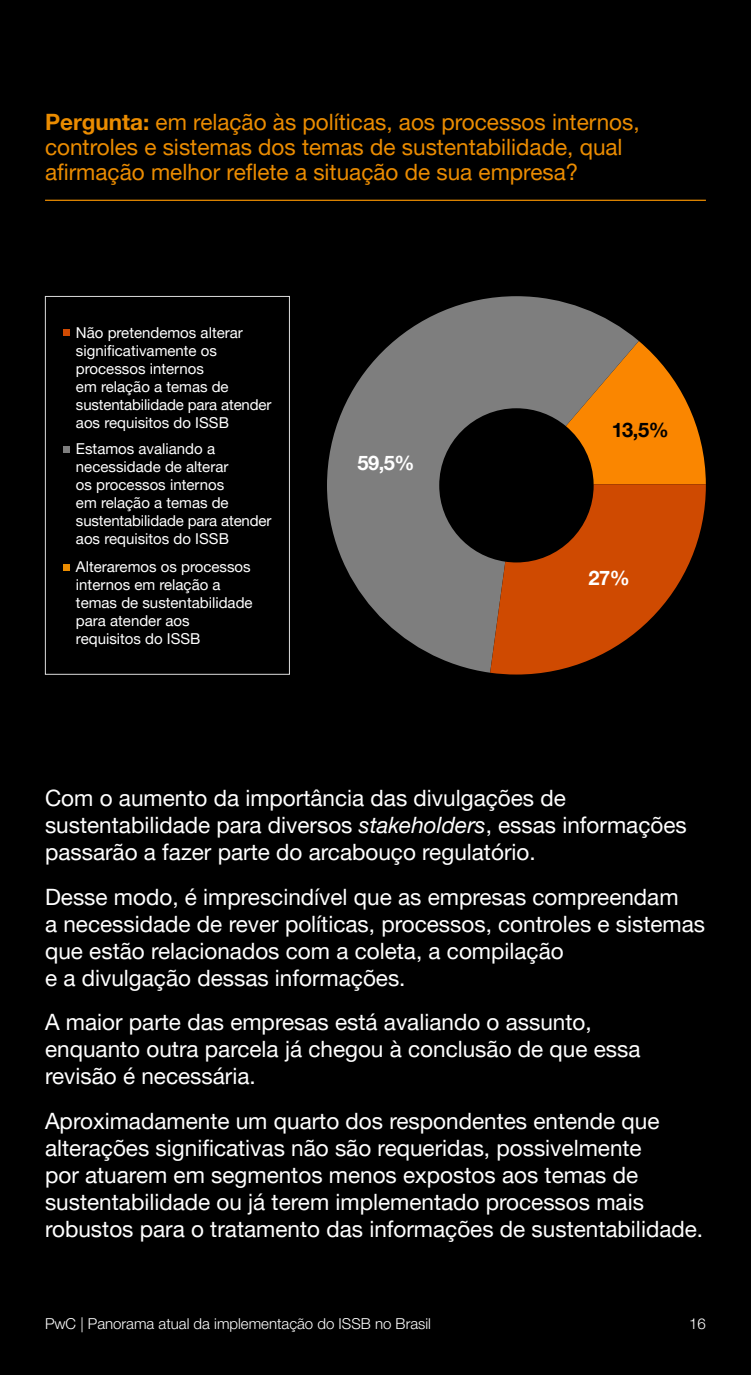
<style>
.page{position:relative;width:751px;height:1375px;background:#fff}
.page>*{position:absolute;margin:0;border:0;box-sizing:border-box;transform-origin:0 0}
.t1{font:22.5px/27px "Helvetica Neue LT Pro";color:#fff}
.t2{font:22.5px/25px "Helvetica Neue LT Pro";color:#eb8c00}
.t3{font:700 20px "Helvetica Neue LT Pro";color:#fff}
.t4{font:700 20px "Helvetica Neue LT Pro";color:#000}
.t5{font:15px/18px "Helvetica Neue LT Pro";color:#fff}
.t6{font:300 15px "Helvetica Neue LT Pro";color:#fff}
.s1{font-weight:700}
.s2{font-style:italic}
</style>
<div class="page">
<div style="left:0;top:0;width:750px;height:1375px;background:#000"></div>
<hr style="left:45px;top:200px;width:660px;height:1px;background:#eb8c00">
<svg style="left:327px;top:296px;width:311px;height:377px;fill:#7e7e7e"></svg>
<svg style="left:489px;top:341px;width:216px;height:334px"></svg>
<div style="left:45px;top:296px;width:244px;height:379px;border:1px solid #dedede"></div>
<div style="left:63px;top:330px;width:7px;height:6px;background:#d04a02"></div>
<div style="left:63px;top:446px;width:7px;height:6px;background:#7e7e7e"></div>
<div style="left:63px;top:564px;width:7px;height:7px;background:#eb8c00"></div>
<p class="t2" style="left:45px;top:109px;width:595px"><span class="s1">Pergunta:</span> em relação às políticas, aos processos internos, controles e sistemas dos temas de sustentabilidade, qual afirmação melhor reflete a situação de sua empresa?</p>
<p class="t5" style="left:76px;top:323px;width:197px">Não pretendemos alterar significativamente os processos internos<br>em relação a temas de sustentabilidade para atender aos requisitos do ISSB</p>
<p class="t5" style="left:76px;top:439px;width:197px">Estamos avaliando a necessidade de alterar<br>os processos internos<br>em relação a temas de sustentabilidade para atender aos requisitos do ISSB</p>
<p class="t5" style="left:76px;top:558px;width:178px">Alteraremos os processos internos em relação a temas de sustentabilidade para atender aos requisitos do ISSB</p>
<p class="t3" style="left:357px;top:450px;width:58px">59,5%</p>
<p class="t4" style="left:611px;top:418px;width:58px">13,5%</p>
<p class="t3" style="left:588px;top:566px;width:43px">27%</p>
<p class="t1" style="left:45px;top:784px;width:642px">Com o aumento da importância das divulgações de sustentabilidade para diversos <span class="s2">stakeholders</span>, essas informações passarão a fazer parte do arcabouço regulatório.</p>
<p class="t1" style="left:45px;top:883px;width:661px">Desse modo, é imprescindível que as empresas compreendam<br>a necessidade de rever políticas, processos, controles e sistemas que estão relacionados com a coleta, a compilação<br>e a divulgação dessas informações.</p>
<p class="t1" style="left:45px;top:1008px;width:596px">A maior parte das empresas está avaliando o assunto, enquanto outra parcela já chegou à conclusão de que essa revisão é necessária.</p>
<p class="t1" style="left:45px;top:1107px;width:659px">Aproximadamente um quarto dos respondentes entende que alterações significativas não são requeridas, possivelmente<br>por atuarem em segmentos menos expostos aos temas de sustentabilidade ou já terem implementado processos mais robustos para o tratamento das informações de sustentabilidade.</p>
<p class="t6" style="left:45px;top:1315px;width:387px">PwC | Panorama atual da implementação do ISSB no Brasil</p>
<p class="t6" style="left:688px;top:1315px;width:18px">16</p>
</div>
